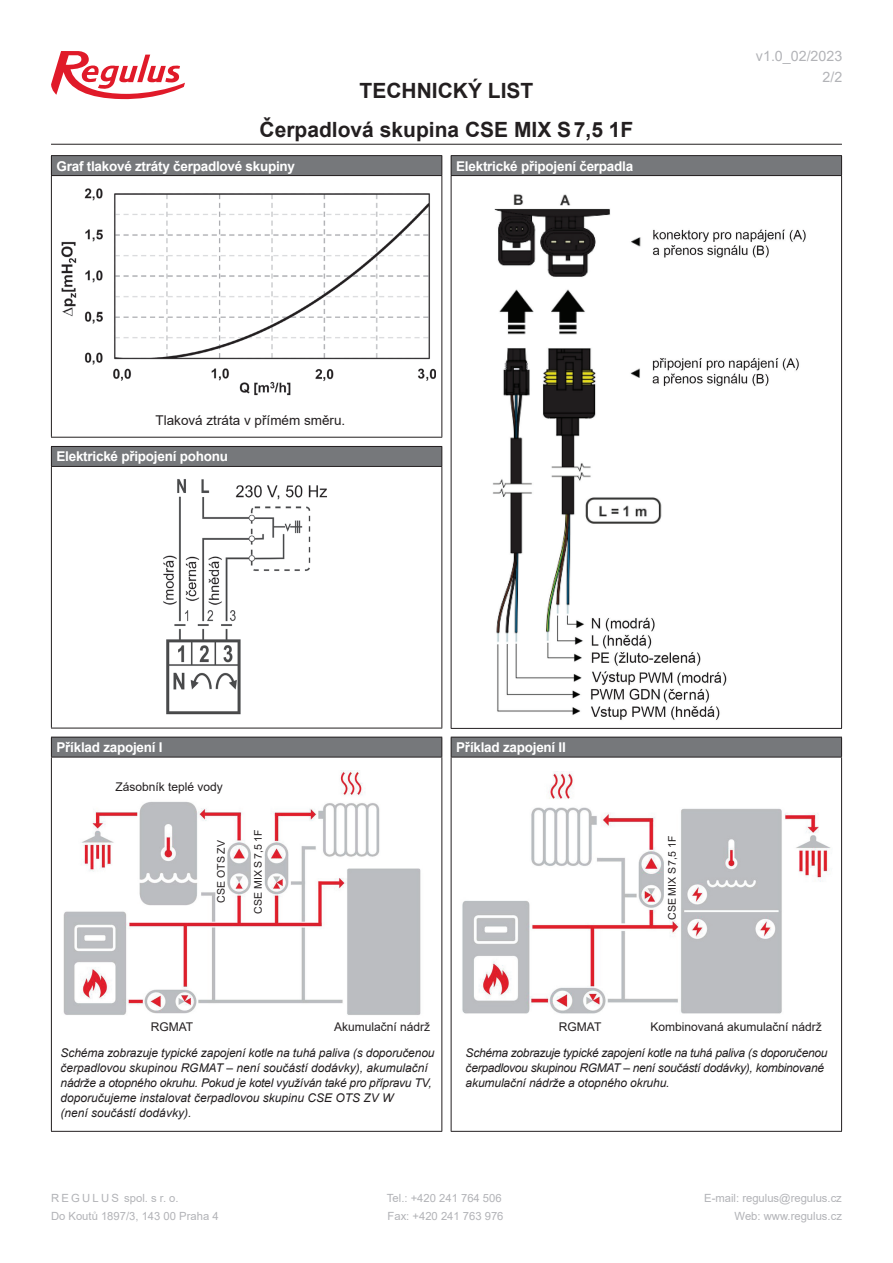
<style>
.page{position:relative;width:893px;height:1263px;background:#fff}
.page>*{position:absolute;margin:0;border:0;box-sizing:border-box;transform-origin:0 0}
.t1{font:700 21px/39.3px "Arial";color:#231f20;text-align:center}
.t2{font:14.25px/21px "Arial";color:#b2b3b7;text-align:right}
.t3{font:700 13.5px "Arial";letter-spacing:-.02em;color:#fff}
.t4{font:13.5px "Arial";color:#231f20}
.t5{font:italic 12px/15px "Arial";letter-spacing:-.01em;color:#231f20}
.t6{font:12px "Arial";color:#231f20}
.t7{font:11.25px "Arial";color:#b2b3b7}
.t8{font:11.25px "Arial";letter-spacing:.2em;color:#b2b3b7}
.t9{font:10.5px "Arial";color:#231f20}
</style>
<div class="page">
<svg style="left:51px;top:51px;width:134px;height:48px"></svg>
<hr style="left:51px;top:144px;width:791px;height:1px;background:#231f20">
<div style="left:451px;top:156px;width:391px;height:20px;background:#76787b"></div>
<svg style="left:841px;top:156px;width:1px;height:19px"></svg>
<hr style="left:451px;top:155px;width:391px;height:1px;background:#231f20">
<svg style="left:451px;top:156px;width:1px;height:19px"></svg>
<hr style="left:451px;top:175px;width:391px;height:1px;background:#231f20">
<hr style="left:451px;top:176px;width:1px;height:552px;background:#231f20">
<hr style="left:451px;top:728px;width:391px;height:1px;background:#231f20">
<hr style="left:841px;top:176px;width:1px;height:552px;background:#231f20">
<img style="left:493px;top:194px;width:313px;height:526px">
<div style="left:51px;top:156px;width:391px;height:20px;background:#76787b"></div>
<svg style="left:441px;top:156px;width:1px;height:19px"></svg>
<hr style="left:51px;top:155px;width:391px;height:1px;background:#231f20">
<svg style="left:51px;top:156px;width:1px;height:19px"></svg>
<hr style="left:51px;top:175px;width:391px;height:1px;background:#231f20">
<hr style="left:51px;top:176px;width:1px;height:261px;background:#231f20">
<hr style="left:51px;top:437px;width:391px;height:1px;background:#231f20">
<hr style="left:441px;top:176px;width:1px;height:261px;background:#231f20">
<img style="left:61px;top:188px;width:375px;height:208px">
<div style="left:51px;top:446px;width:391px;height:20px;background:#76787b"></div>
<svg style="left:441px;top:447px;width:1px;height:19px"></svg>
<hr style="left:51px;top:446px;width:391px;height:1px;background:#231f20">
<svg style="left:51px;top:447px;width:1px;height:19px"></svg>
<hr style="left:51px;top:466px;width:391px;height:1px;background:#231f20">
<hr style="left:51px;top:467px;width:1px;height:261px;background:#231f20">
<hr style="left:51px;top:728px;width:391px;height:1px;background:#231f20">
<hr style="left:441px;top:467px;width:1px;height:261px;background:#231f20">
<img style="left:163px;top:479px;width:164px;height:236px">
<div style="left:51px;top:737px;width:391px;height:20px;background:#76787b"></div>
<svg style="left:441px;top:738px;width:1px;height:19px"></svg>
<hr style="left:51px;top:737px;width:391px;height:1px;background:#231f20">
<svg style="left:51px;top:737px;width:1px;height:20px"></svg>
<hr style="left:51px;top:757px;width:391px;height:1px;background:#231f20">
<hr style="left:51px;top:757px;width:1px;height:374px;background:#231f20">
<hr style="left:51px;top:1131px;width:391px;height:1px;background:#231f20">
<hr style="left:441px;top:757px;width:1px;height:374px;background:#231f20">
<div style="left:451px;top:737px;width:391px;height:20px;background:#76787b"></div>
<svg style="left:841px;top:738px;width:1px;height:19px"></svg>
<hr style="left:451px;top:737px;width:391px;height:1px;background:#231f20">
<svg style="left:451px;top:737px;width:1px;height:20px"></svg>
<hr style="left:451px;top:757px;width:391px;height:1px;background:#231f20">
<hr style="left:451px;top:757px;width:1px;height:374px;background:#231f20">
<hr style="left:451px;top:1131px;width:391px;height:1px;background:#231f20">
<hr style="left:841px;top:757px;width:1px;height:374px;background:#231f20">
<img style="left:63px;top:771px;width:358px;height:244px">
<img style="left:462px;top:772px;width:369px;height:242px">
<h1 class="t1" style="left:260px;top:71px;width:375px">TECHNICKÝ LIST<br>Čerpadlová skupina CSE MIX S7,5 1F</h1>
<p class="t3" style="left:57px;top:156px;width:240px">Graf tlakové ztráty čerpadlové skupiny</p>
<p class="t3" style="left:456px;top:156px;width:179px">Elektrické připojení čerpadla</p>
<p class="t4" style="left:156px;top:411px;width:191px">Tlaková ztráta v přímém směru.</p>
<p class="t3" style="left:57px;top:447px;width:173px">Elektrické připojení pohonu</p>
<p class="t2" style="left:756px;top:46px;width:88px">v1.0_02/2023<br>2/2</p>
<p class="t3" style="left:57px;top:738px;width:108px">Příklad zapojení I</p>
<p class="t3" style="left:456px;top:738px;width:111px">Příklad zapojení II</p>
<p class="t6" style="left:116px;top:779px;width:109px">Zásobník teplé vody</p>
<p class="t9" style="left:214px;top:902px;width:64px;rotate:-90deg">CSE OTS ZV</p>
<p class="t9" style="left:251px;top:914px;width:86px;rotate:-90deg">CSE MIX S7,5 1F</p>
<p class="t9" style="left:665px;top:920px;width:86px;rotate:-90deg">CSE MIX S7,5 1F</p>
<p class="t6" style="left:151px;top:1018px;width:44px">RGMAT</p>
<p class="t6" style="left:334px;top:1018px;width:98px">Akumulační nádrž</p>
<p class="t5" style="left:61px;top:1045px;width:376px">Schéma zobrazuje typické zapojení kotle na tuhá paliva (s doporučenou čerpadlovou skupinou RGMAT – není součástí dodávky), akumulační nádrže a otopného okruhu. Pokud je kotel využíván také pro přípravu TV, doporučujeme instalovat čerpadlovou skupinu CSE OTS ZV W<br>(není součástí dodávky).</p>
<p class="t6" style="left:559px;top:1018px;width:44px">RGMAT</p>
<p class="t6" style="left:650px;top:1018px;width:173px">Kombinovaná akumulační nádrž</p>
<p class="t5" style="left:466px;top:1045px;width:363px">Schéma zobrazuje typické zapojení kotle na tuhá paliva (s doporučenou čerpadlovou skupinou RGMAT – není součástí dodávky), kombinované akumulační nádrže a otopného okruhu.</p>
<p class="t8" style="left:51px;top:1190px;width:129px">REGULUS spol. s r. o.</p>
<p class="t7" style="left:387px;top:1190px;width:116px">Tel.: +420 241 764 506</p>
<p class="t7" style="left:704px;top:1190px;width:139px">E-mail: regulus@regulus.cz</p>
<p class="t7" style="left:51px;top:1209px;width:169px">Do Koutů 1897/3, 143 00 Praha 4</p>
<p class="t7" style="left:388px;top:1209px;width:118px">Fax: +420 241 763 976</p>
<p class="t7" style="left:735px;top:1209px;width:109px">Web: www.regulus.cz</p>
</div>
